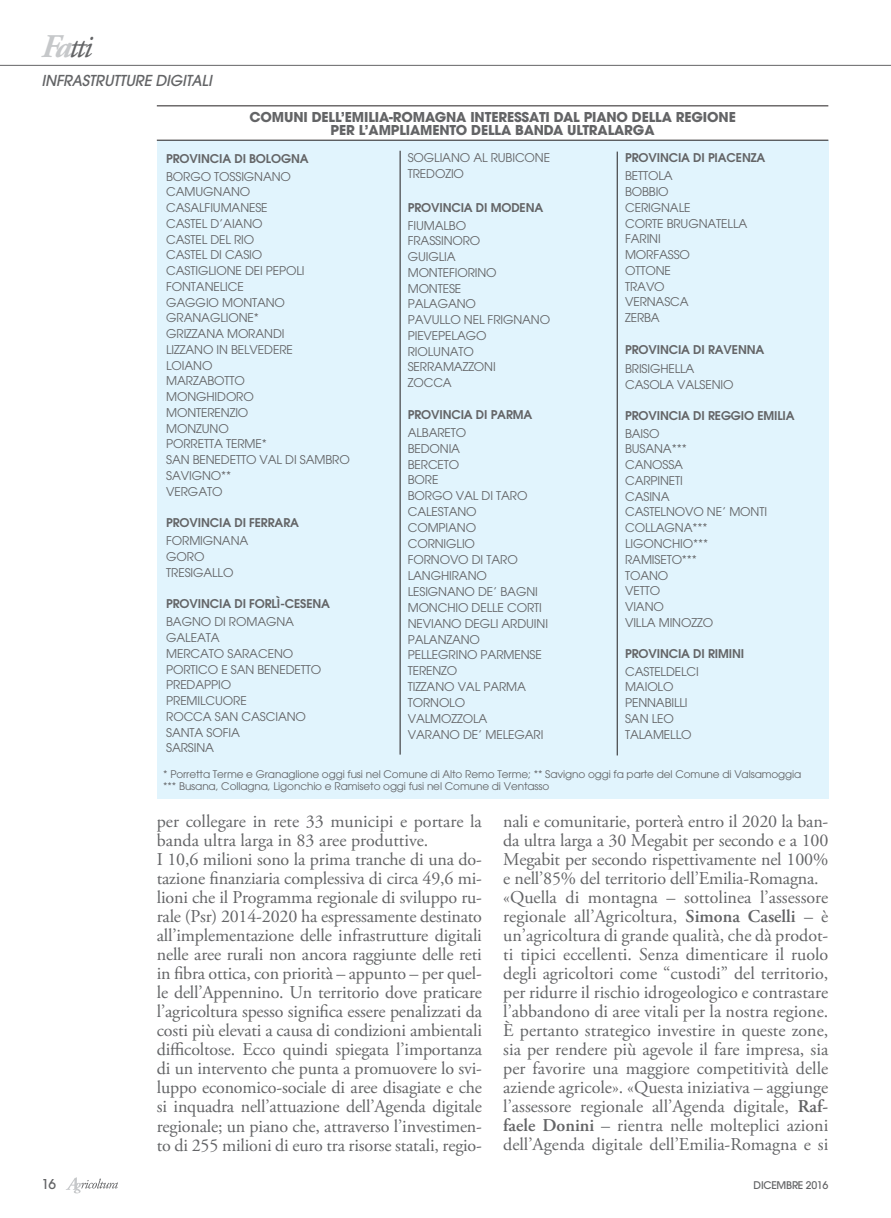
<style>
.page{position:relative;width:891px;height:1218px;background:#fff}
.page>*{position:absolute;margin:0;border:0;box-sizing:border-box;transform-origin:0 0}
.t1{font:italic 33px "Adobe Garamond Pro";color:#636466}
.t2{font:18px/19px "Adobe Garamond Pro";letter-spacing:-.01em;color:#636466}
.t3{font:italic 500 15px "Avant Garde";letter-spacing:-.01em;color:#636466}
.t4{font:700 13.5px/13.5px "Avant Garde";letter-spacing:-.01em;color:#636466;text-align:center}
.t5{font:500 13.5px "Avant Garde";color:#636466}
.t6{font:12px/15.8px "Avant Garde";letter-spacing:-.01em;color:#636466}
.t7{font:600 12px "Avant Garde";letter-spacing:-.01em;color:#636466}
.t8{font:10.5px/12px "Avant Garde";letter-spacing:-.01em;color:#636466}
.t9{font:500 10.5px "Avant Garde";letter-spacing:-.025em;color:#636466}
.s1{font-weight:700;color:#c6c8ca}
.s2{font-weight:600}
</style>
<div class="page">
<svg style="left:66px;top:1177px;width:52px;height:16px"></svg>
<hr style="left:0;top:65px;width:891px;height:1px;background:#636466">
<div style="left:157px;top:140px;width:671px;height:658px;background:#e1f4fd"></div>
<hr style="left:157px;top:140px;width:671px;height:1px;background:#231f20">
<hr style="left:157px;top:106px;width:671px;height:1px;background:#231f20">
<hr style="left:400px;top:151px;width:1px;height:603px;background:#231f20">
<hr style="left:617px;top:151px;width:1px;height:604px;background:#231f20">
<h1 class="t1" style="left:41px;top:30px;width:53px"><span class="s1">Fa</span>tti</h1>
<p class="t3" style="left:41px;top:75px;width:172px">INFRASTRUTTURE DIGITALI</p>
<p class="t4" style="left:249px;top:111px;width:488px">COMUNI DELL’EMILIA-ROMAGNA INTERESSATI DAL PIANO DELLA REGIONE<br>PER L’AMPLIAMENTO DELLA BANDA ULTRALARGA</p>
<p class="t7" style="left:166px;top:154px;width:144px">PROVINCIA DI BOLOGNA</p>
<p class="t6" style="left:166px;top:169px;width:185px">BORGO TOSSIGNANO<br>CAMUGNANO<br>CASALFIUMANESE<br>CASTEL D’AIANO<br>CASTEL DEL RIO<br>CASTEL DI CASIO<br>CASTIGLIONE DEI PEPOLI<br>FONTANELICE<br>GAGGIO MONTANO<br>GRANAGLIONE*<br>GRIZZANA MORANDI<br>LIZZANO IN BELVEDERE<br>LOIANO<br>MARZABOTTO<br>MONGHIDORO<br>MONTERENZIO<br>MONZUNO<br>PORRETTA TERME*<br>SAN BENEDETTO VAL DI SAMBRO<br>SAVIGNO**<br>VERGATO</p>
<p class="t7" style="left:166px;top:518px;width:134px">PROVINCIA DI FERRARA</p>
<p class="t6" style="left:166px;top:534px;width:84px">FORMIGNANA<br>GORO<br>TRESIGALLO</p>
<p class="t7" style="left:166px;top:599px;width:165px">PROVINCIA DI FORLÌ-CESENA</p>
<p class="t6" style="left:166px;top:615px;width:156px">BAGNO DI ROMAGNA<br>GALEATA<br>MERCATO SARACENO<br>PORTICO E SAN BENEDETTO<br>PREDAPPIO<br>PREMILCUORE<br>ROCCA SAN CASCIANO<br>SANTA SOFIA<br>SARSINA</p>
<p class="t6" style="left:408px;top:151px;width:144px">SOGLIANO AL RUBICONE<br>TREDOZIO</p>
<p class="t7" style="left:408px;top:203px;width:137px">PROVINCIA DI MODENA</p>
<p class="t6" style="left:408px;top:218px;width:144px">FIUMALBO<br>FRASSINORO<br>GUIGLIA<br>MONTEFIORINO<br>MONTESE<br>PALAGANO<br>PAVULLO NEL FRIGNANO<br>PIEVEPELAGO<br>RIOLUNATO<br>SERRAMAZZONI<br>ZOCCA</p>
<p class="t7" style="left:408px;top:410px;width:126px">PROVINCIA DI PARMA</p>
<p class="t6" style="left:408px;top:425px;width:142px">ALBARETO<br>BEDONIA<br>BERCETO<br>BORE<br>BORGO VAL DI TARO<br>CALESTANO<br>COMPIANO<br>CORNIGLIO<br>FORNOVO DI TARO<br>LANGHIRANO<br>LESIGNANO DE’ BAGNI<br>MONCHIO DELLE CORTI<br>NEVIANO DEGLI ARDUINI<br>PALANZANO<br>PELLEGRINO PARMENSE<br>TERENZO<br>TIZZANO VAL PARMA<br>TORNOLO<br>VALMOZZOLA<br>VARANO DE’ MELEGARI</p>
<p class="t7" style="left:625px;top:153px;width:142px">PROVINCIA DI PIACENZA</p>
<p class="t6" style="left:625px;top:169px;width:124px">BETTOLA<br>BOBBIO<br>CERIGNALE<br>CORTE BRUGNATELLA<br>FARINI<br>MORFASSO<br>OTTONE<br>TRAVO<br>VERNASCA<br>ZERBA</p>
<p class="t7" style="left:625px;top:345px;width:141px">PROVINCIA DI RAVENNA</p>
<p class="t6" style="left:625px;top:362px;width:110px">BRISIGHELLA<br>CASOLA VALSENIO</p>
<p class="t7" style="left:625px;top:411px;width:171px">PROVINCIA DI REGGIO EMILIA</p>
<p class="t6" style="left:625px;top:426px;width:143px">BAISO<br>BUSANA***<br>CANOSSA<br>CARPINETI<br>CASINA<br>CASTELNOVO NE’ MONTI<br>COLLAGNA***<br>LIGONCHIO***<br>RAMISETO***<br>TOANO<br>VETTO<br>VIANO<br>VILLA MINOZZO</p>
<p class="t7" style="left:625px;top:648px;width:121px">PROVINCIA DI RIMINI</p>
<p class="t6" style="left:625px;top:664px;width:75px">CASTELDELCI<br>MAIOLO<br>PENNABILLI<br>SAN LEO<br>TALAMELLO</p>
<p class="t8" style="left:163px;top:768px;width:639px">* Porretta Terme e Granaglione oggi fusi nel Comune di Alto Remo Terme; ** Savigno oggi fa parte del Comune di Valsamoggia *** Busana, Collagna, Ligonchio e Ramiseto oggi fusi nel Comune di Ventasso</p>
<p class="t2" style="left:157px;top:812px;width:327px">per collegare in rete 33 municipi e portare la banda ultra larga in 83 aree produttive.<br>I 10,6 milioni sono la prima tranche di una do&shy;tazione finanziaria complessiva di circa 49,6 mi&shy;lioni che il Programma regionale di sviluppo ru&shy;rale (Psr) 2014-2020 ha espressamente destinato all’implementazione delle infrastrutture digitali nelle aree rurali non ancora raggiunte delle reti in fibra ottica, con priorità – appunto – per quel&shy;le dell’Appennino. Un territorio dove praticare l’agricoltura spesso significa essere penalizzati da costi più elevati a causa di condizioni ambientali difficoltose. Ecco quindi spiegata l’importanza di un intervento che punta a promuovere lo svi&shy;luppo economico-sociale di aree disagiate e che si inquadra nell’attuazione dell’Agenda digitale regionale; un piano che, attraverso l’investimen&shy;to di 255 milioni di euro tra risorse statali, regio-</p>
<p class="t2" style="left:503px;top:812px;width:327px">nali e comunitarie, porterà entro il 2020 la ban&shy;da ultra larga a 30 Megabit per secondo e a 100<br>Megabit per secondo rispettivamente nel 100% e nell’85% del territorio dell’Emilia-Romagna. «Quella di montagna – sottolinea l’assessore regionale all’Agricoltura, <span class="s2">Simona Caselli</span> – è un’agricoltura di grande qualità, che dà prodot&shy;ti tipici eccellenti. Senza dimenticare il ruolo degli agricoltori come “custodi” del territorio, per ridurre il rischio idrogeologico e contrastare l’abbandono di aree vitali per la nostra regione.<br>È pertanto strategico investire in queste zone, sia per rendere più agevole il fare impresa, sia per favorire una maggiore competitività delle aziende agricole». «Questa iniziativa – aggiunge l’assessore regionale all’Agenda digitale, <span class="s2">Raf&shy;faele Donini</span> – rientra nelle molteplici azioni dell’Agenda digitale dell’Emilia-Romagna e si</p>
<p class="t5" style="left:41px;top:1178px;width:16px">16</p>
<p class="t9" style="left:753px;top:1180px;width:76px">DICEMBRE 2016</p>
</div>
